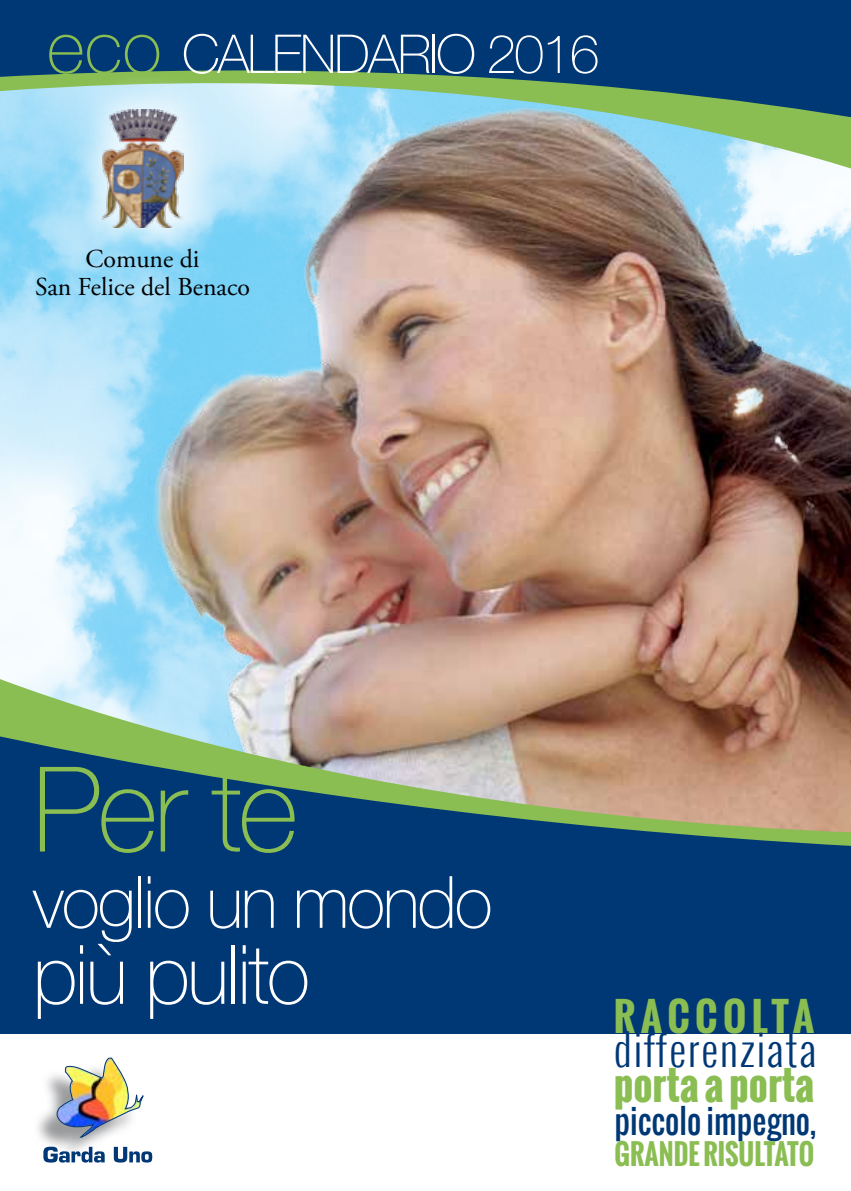
<style>
.page{position:relative;width:851px;height:1191px;background:#fff}
.page>*{position:absolute;margin:0;border:0;box-sizing:border-box;transform-origin:0 0}
.t1{font:100 118.4px "Helvetica Neue LT Std";color:#8abd52}
.t2{font:100 82px "Helvetica Neue LT Std";letter-spacing:-.03em;color:#fff}
.t3{font:100 72.2px "Helvetica Neue LT Std";letter-spacing:-.03em;color:#fff}
.t4{font:100 53.6px "Helvetica Neue LT Std";letter-spacing:-.04em;color:#fff}
.t5{font:300 42.4px "Oswald";letter-spacing:.04em;color:#003876}
.t6{font:700 40.4px "Oswald";color:#8abd52}
.t7{font:700 39px "Oswald";letter-spacing:.14em;color:#8abd52}
.t8{font:33.2px "Oswald";color:#003876;scale:.91 1}
.t9{font:700 28.4px "Oswald";color:#8abd52;scale:.91 1}
.t10{font:25.8px/28.6px "Adobe Garamond Pro";color:#000;text-align:center}
.s1{font-size:72.8px;color:#8abd52}
</style>
<div class="page">
<img style="left:0;top:211px;width:123px;height:401px">
<img style="left:123px;top:211px;width:727px;height:401px">
<svg style="left:0;top:145px;width:850px;height:66px;background:#a2b1b5"></svg>
<svg style="left:0;top:1px;width:850px;height:144px;background:#3b6f8a"></svg>
<img style="left:0;top:612px;width:850px;height:72px">
<svg style="left:0;top:684px;width:850px;height:349px;background:#3b5c79"></svg>
<div style="left:32px;top:1061px;width:107px;height:100px;background:#797a7d;opacity:.75"></div>
<img style="left:52px;top:1057px;width:92px;height:80px">
<svg style="left:43px;top:1146px;width:109px;height:16px"></svg>
<div style="left:66px;top:71px;width:155px;height:193px;background:#fff;opacity:.75"></div>
<img style="left:103px;top:109px;width:81px;height:118px">
<h3 class="t4" style="left:47px;top:23px;width:554px"><span class="s1">eco</span> CALENDARIO 2016</h3>
<p class="t10" style="left:35px;top:245px;width:216px">Comune di<br>San Felice del Benaco</p>
<h1 class="t1" style="left:33px;top:741px;width:267px">Per te</h1>
<h3 class="t3" style="left:33px;top:861px;width:461px">voglio un mondo</h3>
<h2 class="t2" style="left:33px;top:927px;width:279px">più pulito</h2>
<h3 class="t7" style="left:613px;top:986px;width:202px">RACCOLTA</h3>
<h3 class="t5" style="left:613px;top:1020px;width:205px">differenziata</h3>
<h3 class="t6" style="left:613px;top:1053px;width:202px">porta a porta</h3>
<p class="t8" style="left:614px;top:1095px;width:223px">piccolo impegno,</p>
<p class="t9" style="left:614px;top:1132px;width:221px">GRANDE RISULTATO</p>
</div>
